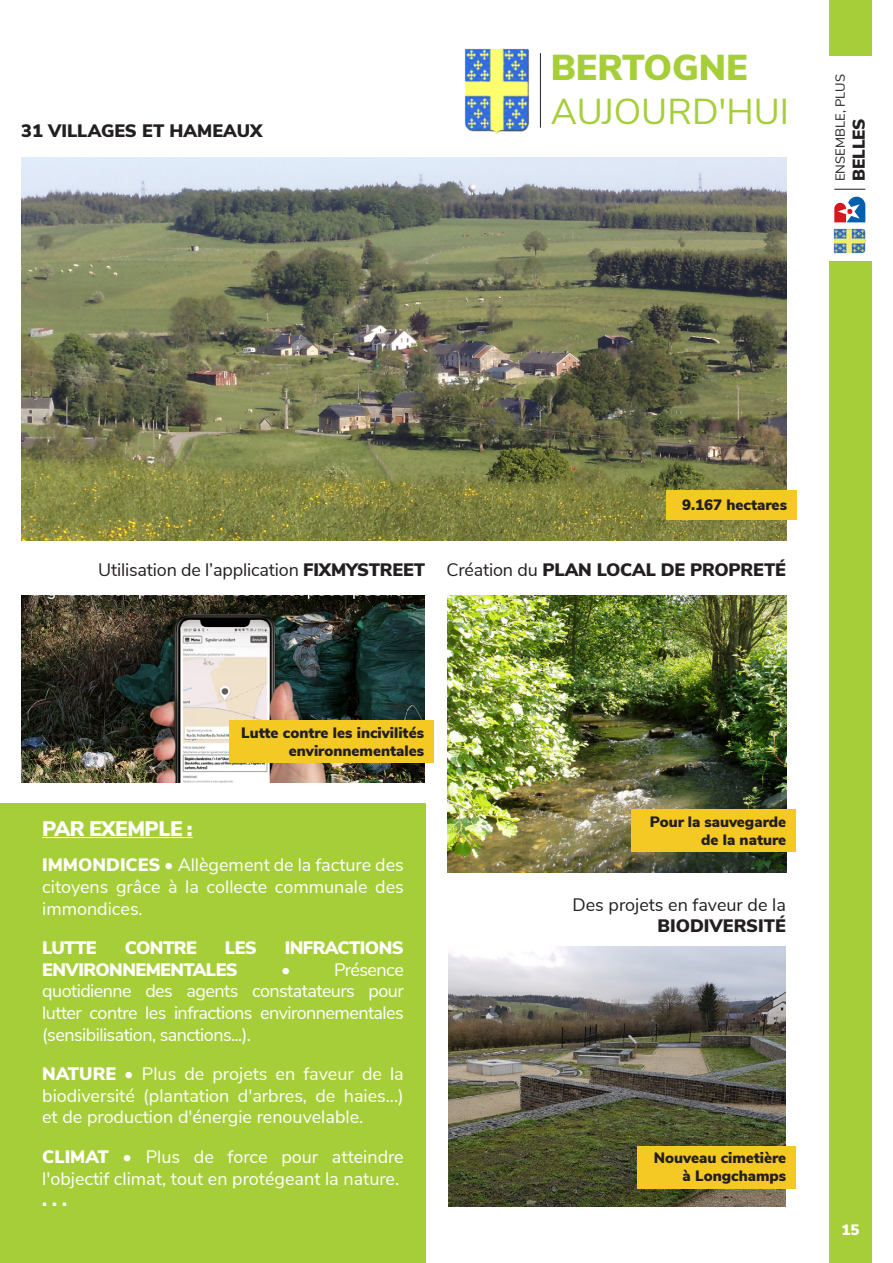
<style>
.page{position:relative;width:893px;height:1263px;background:#fff}
.page>*{position:absolute;margin:0;border:0;box-sizing:border-box;transform-origin:0 0}
.t1{font:36px "Nunito Sans";color:#a6ce39}
.t2{font:900 36px "Nunito Sans";color:#a6ce39}
.t3{font:900 21px "Nunito Sans";letter-spacing:-.02em;color:#fff}
.t4{font:18px/21.6px "Nunito Sans";color:#fff;text-align:justify}
.t5{font:18px/21.6px "Nunito Sans";letter-spacing:-.01em;color:#231f20;text-align:right}
.t6{font:900 18px "Nunito Sans";letter-spacing:-.01em;color:#231f20}
.t7{font:900 18px "Nunito Sans";letter-spacing:-.03em;color:#fff}
.t8{font:900 17.1px "Nunito Sans";color:#231f20}
.t9{font:900 15px/18px "Nunito Sans";color:#231f20;text-align:right}
.t10{font:900 15px "Nunito Sans";color:#fff}
.t11{font:13.05px "Nunito Sans";color:#231f20}
.s1{font-weight:900}
.s2{font-weight:400}
</style>
<div class="page">
<hr style="left:540px;top:53px;width:1px;height:75px;background:#231f20">
<img style="left:447px;top:595px;width:340px;height:278px">
<div style="left:829px;top:0;width:43px;height:55px;background:#a6ce39"></div>
<div style="left:829px;top:261px;width:43px;height:1002px;background:#a6ce39"></div>
<hr style="left:834px;top:189px;width:31px;height:1px;background:#231f20">
<svg style="left:834px;top:197px;width:31px;height:25px"></svg>
<img style="left:834px;top:228px;width:32px;height:25px">
<img style="left:21px;top:157px;width:765px;height:383px">
<div style="left:631px;top:809px;width:165px;height:42px;background:#f4c924"></div>
<div style="left:666px;top:490px;width:131px;height:30px;background:#f4c924"></div>
<img style="left:21px;top:595px;width:403px;height:187px">
<div style="left:230px;top:721px;width:204px;height:42px;background:#f4c924"></div>
<img style="left:448px;top:947px;width:338px;height:260px">
<div style="left:638px;top:1146px;width:158px;height:42px;background:#f4c924"></div>
<img style="left:464px;top:48px;width:66px;height:86px">
<div style="left:0;top:804px;width:425px;height:459px;background:#a6ce39"></div>
<hr style="left:42px;top:837px;width:151px;height:1px;background:#fff">
<p class="t6" style="left:21px;top:118px;width:243px">31 VILLAGES ET HAMEAUX</p>
<p class="t2" style="left:551px;top:41px;width:198px">BERTOGNE</p>
<p class="t1" style="left:551px;top:85px;width:240px">AUJOURD'HUI</p>
<p class="t11" style="left:831px;top:181px;width:108px;rotate:-90deg">ENSEMBLE, PLUS</p>
<p class="t8" style="left:846px;top:181px;width:65px;rotate:-90deg">BELLES</p>
<p class="t5" style="left:98px;top:558px;width:328px">Utilisation de l’application <span class="s1">FIXMYSTREET</span></p>
<p class="t9" style="left:682px;top:495px;width:106px">9.167 hectares</p>
<p class="t6" style="left:446px;top:557px;width:341px"><span class="s2">Création du</span> PLAN LOCAL DE PROPRETÉ</p>
<p class="t3" style="left:42px;top:813px;width:152px">PAR EXEMPLE :</p>
<p class="t9" style="left:241px;top:723px;width:184px">Lutte contre les incivilités environnementales</p>
<p class="t4" style="left:42px;top:853px;width:363px"><span class="s1">IMMONDICES</span> • Allègement de la facture des citoyens grâce à la collecte communale des immondices.</p>
<p class="t7" style="left:42px;top:935px;width:56px">LUTTE</p>
<p class="t7" style="left:125px;top:935px;width:74px">CONTRE</p>
<p class="t7" style="left:225px;top:935px;width:33px">LES</p>
<p class="t7" style="left:285px;top:935px;width:121px">INFRACTIONS</p>
<p class="t7" style="left:42px;top:956px;width:197px">ENVIRONNEMENTALES</p>
<p class="t4" style="left:281px;top:957px;width:11px">•</p>
<p class="t4" style="left:42px;top:957px;width:363px;text-indent:292px">Présence quotidienne des agents constatateurs pour lutter contre les infractions environnementales (sensibilisation, sanctions...).</p>
<p class="t4" style="left:42px;top:1062px;width:363px"><span class="s1">NATURE</span> • Plus de projets en faveur de la biodiversité (plantation d'arbres, de haies...) et de production d'énergie renouvelable.</p>
<p class="t4" style="left:42px;top:1145px;width:363px"><span class="s1">CLIMAT</span> • Plus de force pour atteindre l'objectif climat, tout en protégeant la nature.</p>
<p class="t7" style="left:42px;top:1187px;width:26px">. . .</p>
<p class="t9" style="left:650px;top:812px;width:138px">Pour la sauvegarde de la nature</p>
<p class="t5" style="left:572px;top:893px;width:215px">Des projets en faveur de la<br><span class="s1">BIODIVERSITÉ</span></p>
<p class="t9" style="left:654px;top:1149px;width:134px">Nouveau cimetière</p>
<p class="t9" style="left:683px;top:1167px;width:105px">à Longchamps</p>
<p class="t10" style="left:841px;top:1219px;width:19px">15</p>
</div>
